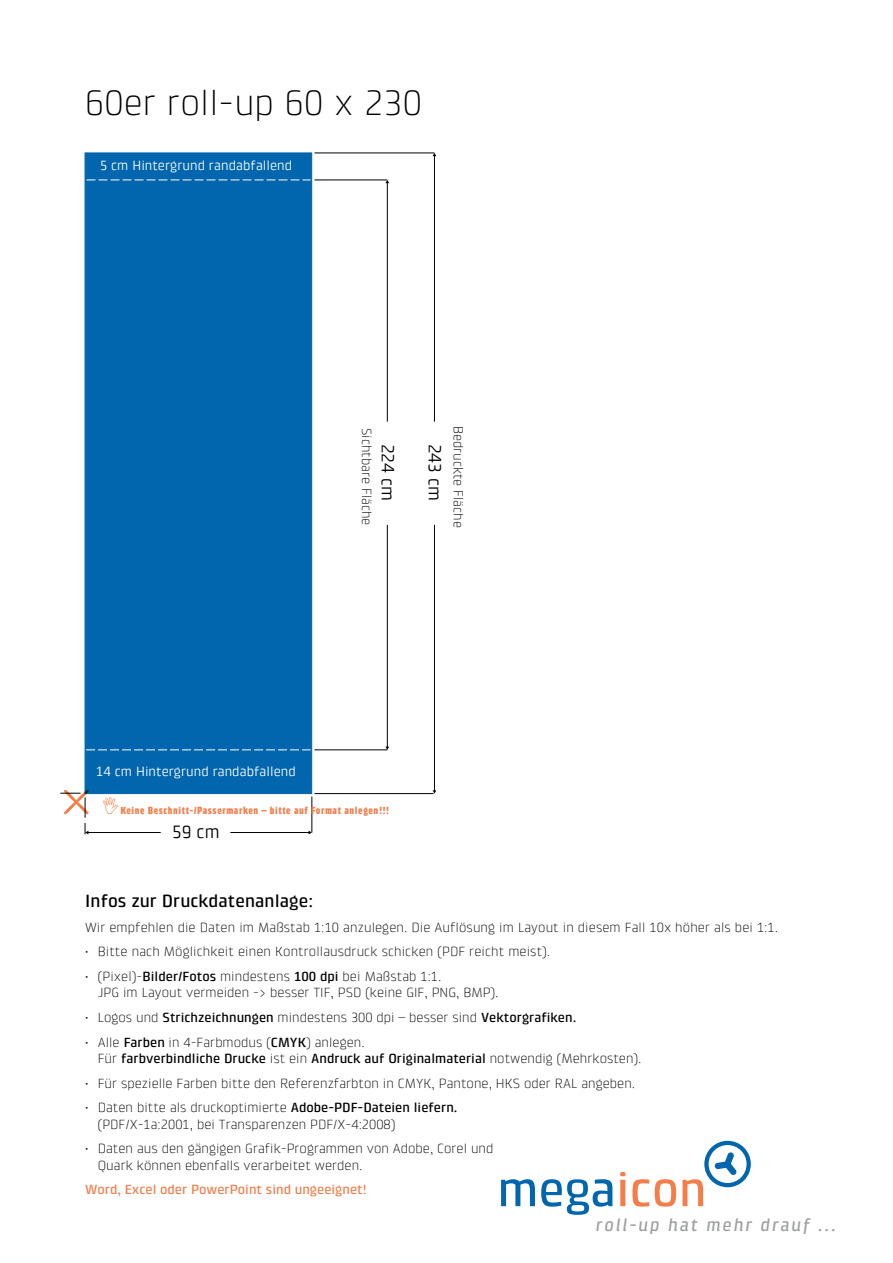
<style>
.page{position:relative;width:893px;height:1263px;background:#fff}
.page>*{position:absolute;margin:0;border:0;box-sizing:border-box;transform-origin:0 0}
.t1{font:300 36px "Klint Pro";letter-spacing:.005em;color:#000001}
.t2{font:500 18px "Klint Pro";letter-spacing:.005em;color:#000001}
.t3{font:italic 500 18px "Klint Pro";letter-spacing:.1em;color:#9da0a0}
.t4{font:18px "Klint Pro";color:#000001}
.t5{font:300 13.5px/16.2px "Klint Pro";color:#000001}
.t6{font:13.5px "Klint Pro";color:#fff}
.t7{font:500 13.5px "Klint Pro";color:#f47d4a}
.t8{font:900 condensed 10.5px "Klint Pro";letter-spacing:.05em;color:#f47d4a}
.s1{font-weight:500}
</style>
<div class="page">
<hr style="left:88px;top:832px;width:73px;height:1px;background:#000001">
<hr style="left:230px;top:832px;width:79px;height:1px;background:#000001">
<hr style="left:314px;top:153px;width:120px;height:1px;background:#000001">
<div style="left:85px;top:153px;width:227px;height:641px;background:#0166ad;border:1px solid #0166ad"></div>
<hr style="left:314px;top:750px;width:73px;height:1px;background:#000001">
<svg style="left:86px;top:749px;width:225px;height:1px"></svg>
<hr style="left:314px;top:180px;width:73px;height:1px;background:#000001">
<svg style="left:86px;top:180px;width:225px;height:1px"></svg>
<hr style="left:314px;top:793px;width:120px;height:1px;background:#000001">
<hr style="left:312px;top:796px;width:1px;height:36px;background:#000001">
<svg style="left:501px;top:1179px;width:34px;height:27px"></svg>
<svg style="left:541px;top:1179px;width:71px;height:36px"></svg>
<svg style="left:620px;top:1172px;width:5px;height:34px"></svg>
<svg style="left:632px;top:1179px;width:17px;height:28px"></svg>
<svg style="left:655px;top:1179px;width:21px;height:28px"></svg>
<svg style="left:682px;top:1141px;width:69px;height:65px"></svg>
<hr style="left:434px;top:156px;width:1px;height:266px;background:#000001">
<hr style="left:387px;top:183px;width:1px;height:239px;background:#000001">
<hr style="left:434px;top:525px;width:1px;height:266px;background:#000001">
<hr style="left:387px;top:525px;width:1px;height:222px;background:#000001">
<svg style="left:60px;top:790px;width:29px;height:44px"></svg>
<h1 class="t1" style="left:85px;top:83px;width:338px">60er roll-up 60 x 230</h1>
<p class="t6" style="left:100px;top:158px;width:194px">5 cm Hintergrund randabfallend</p>
<p class="t5" style="left:375px;top:428px;width:99px;rotate:90deg">Sichtbare Fläche</p>
<p class="t5" style="left:467px;top:426px;width:104px;rotate:90deg">Bedruckte Fläche</p>
<h2 class="t4" style="left:398px;top:443px;width:59px;rotate:90deg">224 cm</h2>
<h2 class="t4" style="left:445px;top:443px;width:59px;rotate:90deg">243 cm</h2>
<p class="t6" style="left:96px;top:764px;width:201px">14 cm Hintergrund randabfallend</p>
<p class="t8" style="left:120px;top:804px;width:270px">Keine Beschnitt-/Passermarken – bitte auf Format anlegen!!!</p>
<h2 class="t4" style="left:172px;top:821px;width:49px">59 cm</h2>
<h2 class="t2" style="left:85px;top:891px;width:230px">Infos zur Druckdatenanlage:</h2>
<p class="t5" style="left:85px;top:919px;width:695px">Wir empfehlen die Daten im Maßstab 1:10 anzulegen. Die Auflösung im Layout in diesem Fall 10x höher als bei 1:1.</p>
<p class="t5" style="left:85px;top:944px;width:467px">• Bitte nach Möglichkeit einen Kontrollausdruck schicken (PDF reicht meist).</p>
<p class="t5" style="left:98px;top:968px;width:402px;text-indent:-13px">• (Pixel)-<span class="s1">Bilder/Fotos</span> mindestens <span class="s1">100 dpi</span> bei Maßstab 1:1.<br>JPG im Layout vermeiden -&gt; besser TIF, PSD (keine GIF, PNG, BMP).</p>
<p class="t5" style="left:85px;top:1009px;width:493px">• Logos und <span class="s1">Strichzeichnungen</span> mindestens 300 dpi – besser sind <span class="s1">Vektorgrafiken.</span></p>
<p class="t5" style="left:98px;top:1034px;width:545px;text-indent:-13px">• Alle <span class="s1">Farben</span> in 4-Farbmodus (<span class="s1">CMYK</span>) anlegen.<br>Für <span class="s1">farbverbindliche Drucke</span> ist ein <span class="s1">Andruck auf Originalmaterial</span> notwendig (Mehrkosten).</p>
<p class="t5" style="left:85px;top:1075px;width:552px">• Für spezielle Farben bitte den Referenzfarbton in CMYK, Pantone, HKS oder RAL angeben.</p>
<p class="t5" style="left:98px;top:1099px;width:361px;text-indent:-13px">• Daten bitte als druckoptimierte <span class="s1">Adobe-PDF-Dateien liefern. </span>(PDF/X-1a:2001, bei Transparenzen PDF/X-4:2008)</p>
<p class="t5" style="left:98px;top:1140px;width:397px;text-indent:-13px">• Daten aus den gängigen Grafik-Programmen von Adobe, Corel und<br>Quark können ebenfalls verarbeitet werden.</p>
<p class="t7" style="left:85px;top:1182px;width:283px">Word, Excel oder PowerPoint sind ungeeignet!</p>
<h2 class="t3" style="left:596px;top:1214px;width:242px">roll-up hat mehr drauf …</h2>
</div>
